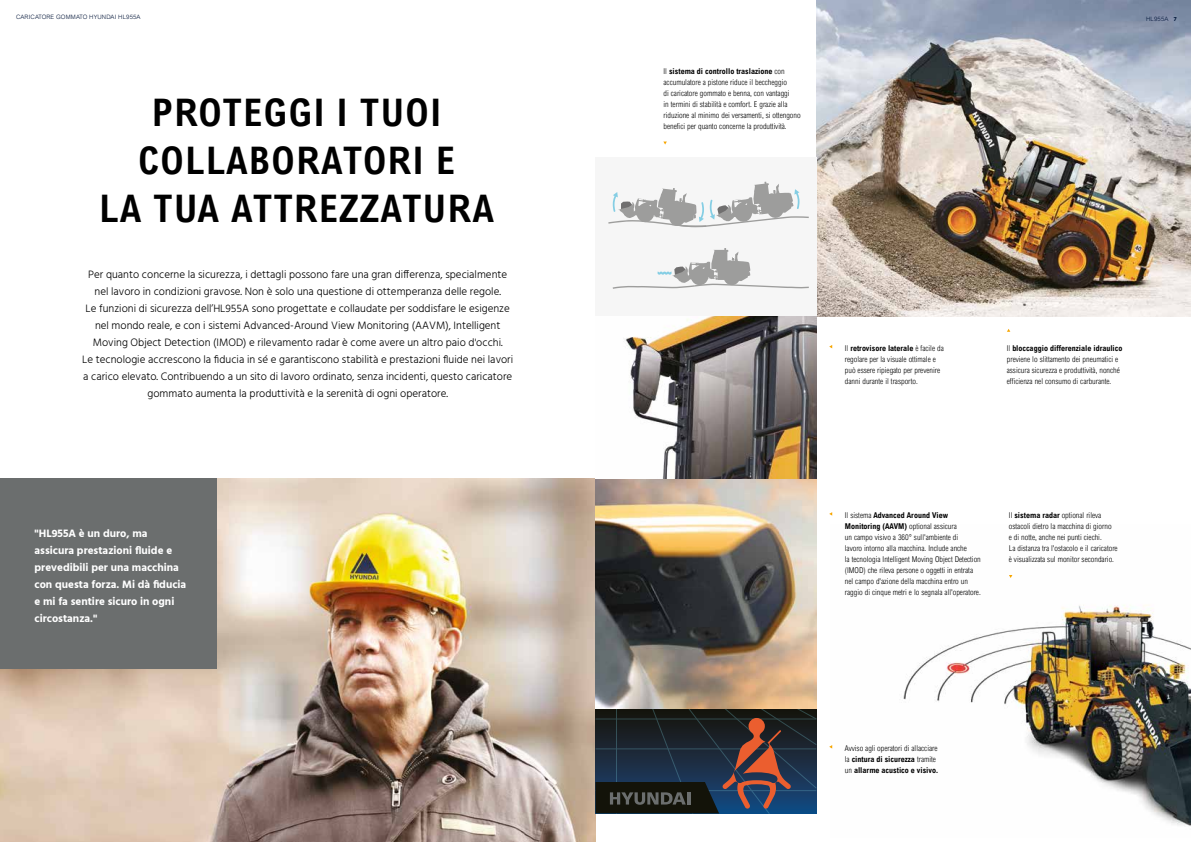
<style>
.page{position:relative;width:1191px;height:842px;background:#fff}
.page>*{position:absolute;margin:0;border:0;box-sizing:border-box;transform-origin:0 0}
.t1{font:700 condensed 38px/48px "Arial";letter-spacing:.04em;color:#000;text-align:center}
.t2{font:300 11px/17px "Hind";color:#000;text-align:center}
.t3{font:700 11px/17px "Hind";color:#fff}
.t4{font:300 condensed 8px/11px "Arial";color:#000}
.t5{font:300 6px "Arial";letter-spacing:.02em;color:#001437}
.s1{font-family:"Hind";font-weight:700}
.s2{font-weight:700}
</style>
<div class="page">
<img style="left:0;top:478px;width:595px;height:364px">
<img style="left:816px;top:0;width:375px;height:316px">
<div style="left:0;top:478px;width:217px;height:191px;background:#6b6e6e"></div>
<img style="left:831px;top:575px;width:360px;height:252px">
<svg style="left:595px;top:708px;width:221px;height:105px;background:#2c2f36"></svg>
<img style="left:595px;top:478px;width:221px;height:230px">
<svg style="left:625px;top:316px;width:191px;height:162px"></svg>
<div style="left:595px;top:157px;width:221px;height:159px;background:#f6f6f6"></div>
<svg style="left:608px;top:182px;width:201px;height:45px"></svg>
<svg style="left:612px;top:248px;width:197px;height:41px"></svg>
<p class="t5" style="left:16px;top:13px;width:126px">CARICATORE GOMMATO HYUNDAI HL955A</p>
<p class="t5" style="left:1146px;top:15px;width:32px">HL955A <span class="s1">7</span></p>
<h1 class="t1" style="left:100px;top:88px;width:395px">PROTEGGI I TUOI<br>COLLABORATORI E<br>LA TUA ATTREZZATURA</h1>
<p class="t2" style="left:82px;top:266px;width:432px">Per quanto concerne la sicurezza, i dettagli possono fare una gran differenza, specialmente nel lavoro in condizioni gravose. Non è solo una questione di ottemperanza delle regole.<br>Le funzioni di sicurezza dell’HL955A sono progettate e collaudate per soddisfare le esigenze nel mondo reale, e con i sistemi Advanced-Around View Monitoring (AAVM), Intelligent Moving Object Detection (IMOD) e rilevamento radar è come avere un altro paio d'occhi.<br>Le tecnologie accrescono la fiducia in sé e garantiscono stabilità e prestazioni fluide nei lavori a carico elevato. Contribuendo a un sito di lavoro ordinato, senza incidenti, questo caricatore gommato aumenta la produttività e la serenità di ogni operatore.</p>
<h2 class="t3" style="left:35px;top:525px;width:153px">"HL955A è un duro, ma assicura prestazioni fluide e prevedibili per una macchina con questa forza. Mi dà fiducia e mi fa sentire sicuro in ogni circostanza."</h2>
<p class="t4" style="left:663px;top:65px;width:139px">Il <span class="s2">sistema di controllo traslazione</span> con accumulatore a pistone riduce il beccheggio<br>di caricatore gommato e benna, con vantaggi<br>in termini di stabilità e comfort. E grazie alla riduzione al minimo dei versamenti, si ottengono benefici per quanto concerne la produttività.</p>
<p class="t4" style="left:845px;top:343px;width:100px">Il <span class="s2">retrovisore laterale</span> è facile da regolare per la visuale ottimale e può essere ripiegato per prevenire danni durante il trasporto.</p>
<p class="t4" style="left:1006px;top:343px;width:117px">Il <span class="s2">bloccaggio differenziale idraulico </span>previene lo slittamento dei pneumatici e assicura sicurezza e produttività, nonché efficienza nel consumo di carburante.</p>
<p class="t4" style="left:845px;top:509px;width:137px">Il sistema <span class="s2">Advanced Around View Monitoring (AAVM)</span> optional assicura<br>un campo visivo a 360° sull'ambiente di<br>lavoro intorno alla macchina. Include anche<br>la tecnologia Intelligent Moving Object Detection (IMOD) che rileva persone o oggetti in entrata nel campo d'azione della macchina entro un raggio di cinque metri e lo segnala all'operatore.</p>
<p class="t4" style="left:1009px;top:510px;width:110px">Il <span class="s2">sistema radar</span> optional rileva ostacoli dietro la macchina di giorno<br>e di notte, anche nei punti ciechi.<br>La distanza tra l'ostacolo e il caricatore è visualizzata sul monitor secondario.</p>
<p class="t4" style="left:845px;top:742px;width:95px">Avviso agli operatori di allacciare la <span class="s2">cintura di sicurezza</span> tramite un <span class="s2">allarme acustico e visivo.</span></p>
</div>
